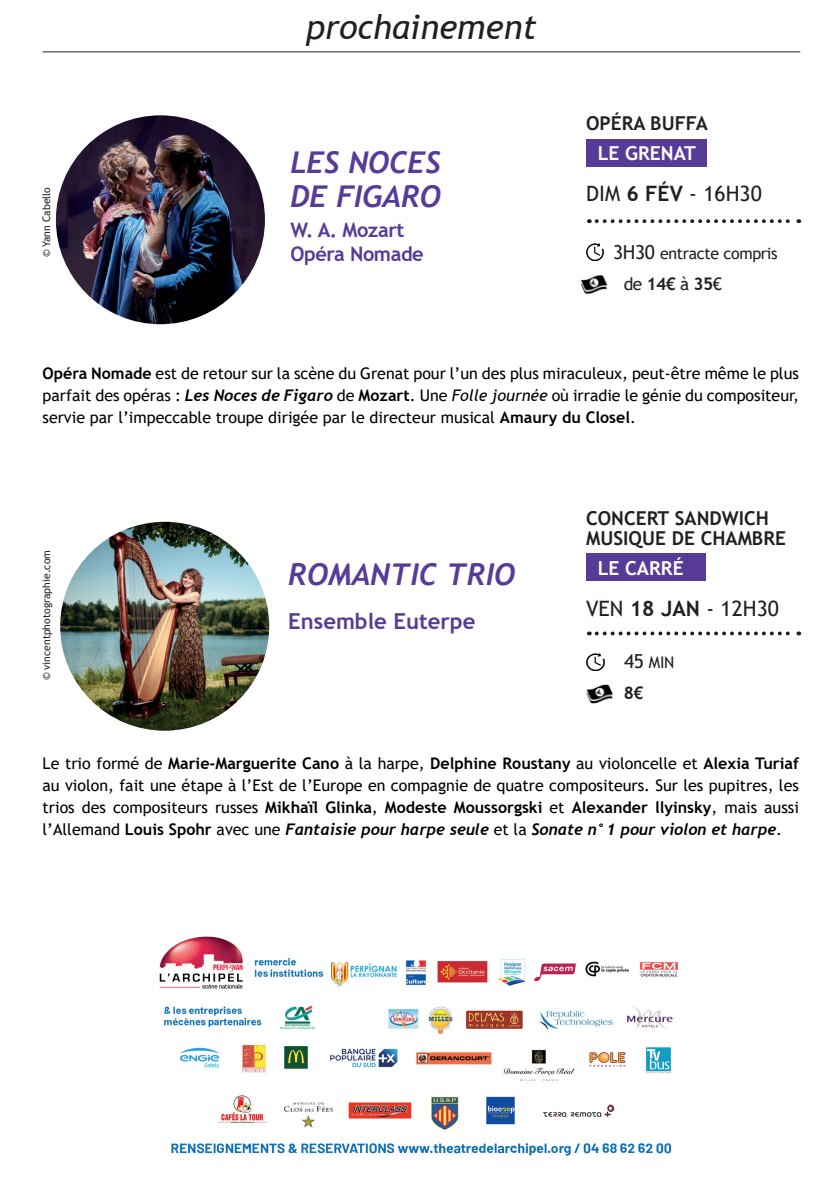
<style>
.page{position:relative;width:840px;height:1191px;background:#fff}
.page>*{position:absolute;margin:0;border:0;box-sizing:border-box;transform-origin:0 0}
.t1{font:italic 34px "Trebuchet MS";color:#231f20}
.t2{font:italic 700 30px/34px "Trebuchet";color:#573b97}
.t3{font:700 22px "Trebuchet MS";color:#573b97}
.t4{font:21.2px "Trebuchet MS";color:#231f20}
.t5{font:700 20px/24px "Trebuchet MS";letter-spacing:-.02em;color:#573b97}
.t6{font:700 19.2px/20px "Trebuchet MS";color:#231f20}
.t7{font:700 19.2px "Trebuchet MS";color:#fff}
.t8{font:700 17.4px "Trebuchet MS";color:#231f20}
.t9{font:16px/22px "Trebuchet MS";color:#000001;text-align:justify}
.t10{font:italic 700 16px "Trebuchet";color:#000001}
.t11{font:16px "Trebuchet MS";letter-spacing:-.02em;color:#231f20}
.t12{font:10.4px "Trebuchet MS";color:#231f20}
.s1{font-weight:700}
.s2{font-size:19.2px}
.s3{font-weight:400}
.s4{font-family:"Trebuchet";font-weight:700;font-style:italic}
.s5{font-style:italic}
.s6{font-family:"Trebuchet MS";font-weight:400;font-style:normal}
.s7{font-family:"Trebuchet MS";font-style:normal}
</style>
<div class="page">
<img style="left:159px;top:936px;width:519px;height:219px">
<hr style="left:43px;top:51px;width:756px;height:1px;background:#231f20">
<img style="left:60px;top:522px;width:209px;height:208px;border-radius:104px">
<img style="left:586px;top:684px;width:27px;height:20px">
<div style="left:585px;top:553px;width:120px;height:27px;background:#573b97"></div>
<svg style="left:596px;top:631px;width:202px;height:4px"></svg>
<img style="left:586px;top:653px;width:17px;height:17px">
<img style="left:56px;top:115px;width:209px;height:209px;border-radius:104px">
<img style="left:580px;top:275px;width:28px;height:20px">
<div style="left:585px;top:140px;width:121px;height:27px;background:#573b97"></div>
<svg style="left:596px;top:219px;width:202px;height:4px"></svg>
<img style="left:586px;top:244px;width:17px;height:17px">
<p class="t12" style="left:40px;top:257px;width:72px;rotate:-90deg">© Yann Cabello</p>
<h1 class="t1" style="left:306px;top:6px;width:232px">prochainement</h1>
<h2 class="t2" style="left:290px;top:146px;width:152px">LES NOCES<br>DE FIGARO</h2>
<p class="t5" style="left:290px;top:218px;width:135px">W. A. Mozart<br>Opéra Nomade</p>
<p class="t6" style="left:585px;top:113px;width:123px">OPÉRA BUFFA</p>
<p class="t7" style="left:597px;top:141px;width:100px">LE GRENAT</p>
<h3 class="t4" style="left:585px;top:180px;width:177px">DIM <span class="s1">6 FÉV</span> - 16H30</h3>
<p class="t11" style="left:613px;top:243px;width:166px"><span class="s2">3H30</span> entracte compris</p>
<p class="t8" style="left:623px;top:273px;width:100px"><span class="s3">de</span> 14€ <span class="s3">à</span> 35<span class="s3">€</span></p>
<p class="t9" style="left:43px;top:362px;width:757px"><span class="s1">Opéra Nomade</span> est de retour sur la scène du Grenat pour l’un des plus miraculeux, peut-être même le plus parfait des opéras : <span class="s4">Les Noces de Figaro</span> de <span class="s1">Mozart</span>. Une <span class="s5">Folle journée</span> où irradie le génie du compositeur, servie par l’impeccable troupe dirigée par le directeur musical <span class="s1">Amaury du Closel</span>.</p>
<p class="t12" style="left:40px;top:680px;width:132px;rotate:-90deg">© vincentphotographie.com</p>
<h2 class="t2" style="left:288px;top:557px;width:228px">ROMANTIC TRIO</h2>
<h3 class="t3" style="left:288px;top:607px;width:188px">Ensemble Euterpe</h3>
<p class="t6" style="left:585px;top:508px;width:201px">CONCERT SANDWICH<br>MUSIQUE DE CHAMBRE</p>
<p class="t7" style="left:597px;top:556px;width:87px">LE CARRÉ</p>
<h3 class="t4" style="left:585px;top:595px;width:194px">VEN <span class="s1">18 JAN</span> - 12H30</h3>
<p class="t11" style="left:623px;top:652px;width:52px"><span class="s2">45</span> MIN</p>
<p class="t8" style="left:623px;top:682px;width:21px">8€</p>
<p class="t9" style="left:43px;top:751px;width:757px">Le trio formé de <span class="s1">Marie-Marguerite Cano</span> à la harpe, <span class="s1">Delphine Roustany</span> au violoncelle et <span class="s1">Alexia Turiaf </span>au violon, fait une étape à l’Est de l’Europe en compagnie de quatre compositeurs. Sur les pupitres, les trios des compositeurs russes <span class="s1">Mikhaïl Glinka</span>, <span class="s1">Modeste Moussorgski</span> et <span class="s1">Alexander llyinsky</span>, mais aussi</p>
<p class="t10" style="left:43px;top:818px;width:740px"><span class="s6">l’Allemand</span> <span class="s7">Louis Spohr</span> <span class="s6">avec une</span> Fantaisie pour harpe seule <span class="s6">et la</span> Sonate n°1 pour violon et harpe<span class="s6">.</span></p>
</div>
